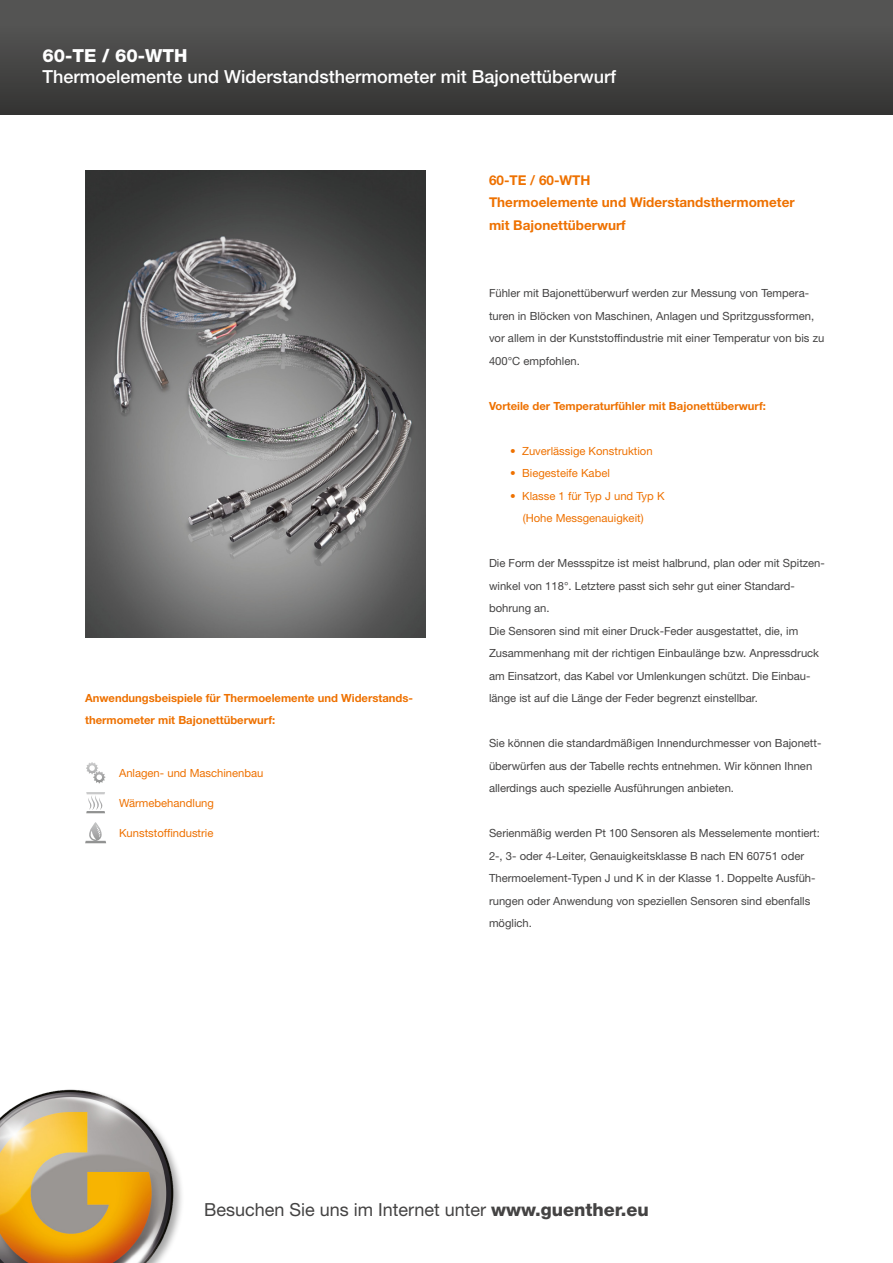
<style>
.page{position:relative;width:893px;height:1263px;background:#fff}
.page>*{position:absolute;margin:0;border:0;box-sizing:border-box;transform-origin:0 0}
.t1{font:500 18px "Helvetica Neue LT Std";color:#fff}
.t2{font:18px "Helvetica Neue LT Std";color:#444343}
.t3{font:800 18px "Helvetica Neue LT Std";color:#fff}
.t4{font:700 13.5px/22.5px "Helvetica Neue LT Std";color:#ee7100}
.t5{font:11.25px/22.5px "Helvetica Neue LT Std";color:#444343}
.t6{font:11.25px/22.5px "Helvetica Neue LT Std";color:#ee7100}
.t7{font:700 11.25px/22.5px "Helvetica Neue LT Std";color:#ee7100}
.s1{font-weight:800}
</style>
<div class="page">
<div style="left:0;top:1087px;width:185px;height:176px;background:#000;opacity:.35"></div>
<img style="left:0;top:1088px;width:175px;height:175px">
<div style="left:0;top:0;width:893px;height:115px;background:linear-gradient(to bottom,#5a5a59,#353434)"></div>
<img style="left:85px;top:170px;width:340px;height:468px">
<svg style="left:86px;top:762px;width:19px;height:21px"></svg>
<svg style="left:85px;top:822px;width:21px;height:21px"></svg>
<svg style="left:86px;top:792px;width:19px;height:21px"></svg>
<h1 class="t3" style="left:43px;top:44px;width:147px">60-TE / 60-WTH</h1>
<h1 class="t1" style="left:43px;top:66px;width:575px">Thermoelemente und Widerstandsthermometer mit Bajonettüberwurf</h1>
<p class="t7" style="left:85px;top:686px;width:330px">Anwendungsbeispiele für Thermoelemente und Widerstands&shy;thermometer mit Bajonettüberwurf:</p>
<p class="t6" style="left:119px;top:761px;width:146px">Anlagen- und Maschinenbau</p>
<p class="t6" style="left:119px;top:791px;width:96px">Wärmebehandlung</p>
<p class="t6" style="left:119px;top:821px;width:96px">Kunststoffindustrie</p>
<p class="t4" style="left:489px;top:168px;width:307px">60-TE / 60-WTH<br>Thermoelemente und Widerstandsthermometer mit Bajonettüberwurf</p>
<p class="t5" style="left:489px;top:282px;width:337px">Fühler mit Bajonettüberwurf werden zur Messung von Tempera&shy;turen in Blöcken von Maschinen, Anlagen und Spritzgussformen, vor allem in der Kunststoffindustrie mit einer Temperatur von bis zu 400°C empfohlen.</p>
<p class="t7" style="left:489px;top:394px;width:278px">Vorteile der Temperaturfühler mit Bajonettüberwurf:</p>
<p class="t6" style="left:510px;top:439px;width:144px">• Zuverlässige Konstruktion</p>
<p class="t6" style="left:510px;top:462px;width:101px">• Biegesteife Kabel</p>
<p class="t6" style="left:523px;top:484px;width:143px;text-indent:-13px">• Klasse 1 für Typ J und Typ K (Hohe Messgenauigkeit)</p>
<p class="t5" style="left:489px;top:552px;width:337px">Die Form der Messspitze ist meist halbrund, plan oder mit Spitzen&shy;winkel von 118°. Letztere passt sich sehr gut einer Standard&shy;bohrung an.<br>Die Sensoren sind mit einer Druck-Feder ausgestattet, die, im Zusammenhang mit der richtigen Einbaulänge bzw. Anpressdruck am Einsatzort, das Kabel vor Umlenkungen schützt. Die Einbau&shy;länge ist auf die Länge der Feder begrenzt einstellbar.</p>
<p class="t5" style="left:489px;top:732px;width:334px">Sie können die standardmäßigen Innendurchmesser von Bajonett&shy;überwürfen aus der Tabelle rechts entnehmen. Wir können Ihnen allerdings auch spezielle Ausführungen anbieten.</p>
<p class="t5" style="left:489px;top:822px;width:332px">Serienmäßig werden Pt 100 Sensoren als Messelemente montiert:<br>2-, 3- oder 4-Leiter, Genauigkeitsklasse B nach EN 60751 oder Thermoelement-Typen J und K in der Klasse 1. Doppelte Ausfüh&shy;rungen oder Anwendung von speziellen Sensoren sind ebenfalls möglich.</p>
<h1 class="t2" style="left:204px;top:1199px;width:446px">Besuchen Sie uns im Internet unter <span class="s1">www.guenther.eu</span></h1>
</div>
